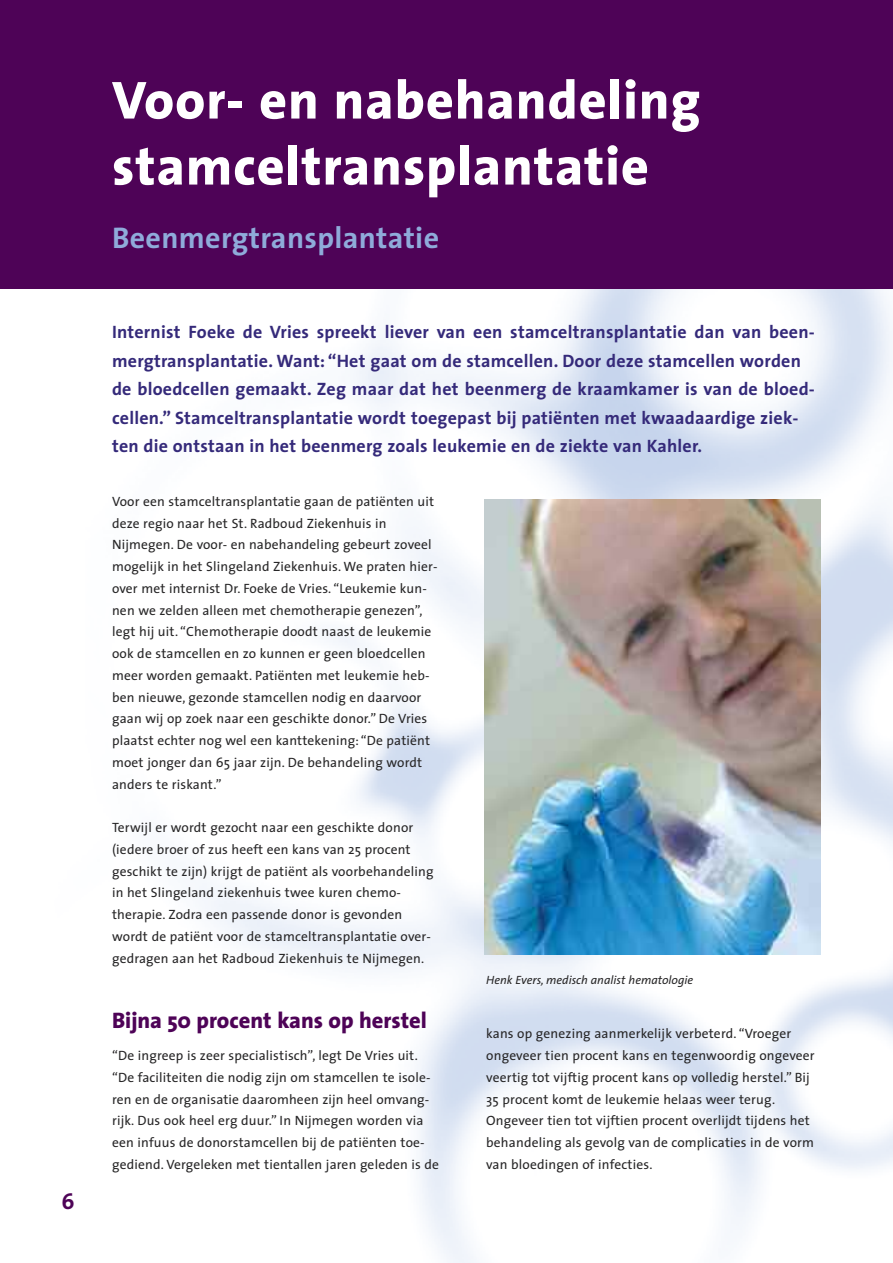
<style>
.page{position:relative;width:893px;height:1263px;background:#fff}
.page>*{position:absolute;margin:0;border:0;box-sizing:border-box;transform-origin:0 0}
.t1{font:800 54px/66px "The Sans";letter-spacing:.02em;color:#fff}
.t2{font:700 30px "The Sans";letter-spacing:.01em;color:#8fabda}
.t3{font:800 22.5px "The Sans";color:#4e0357}
.t4{font:700 22.5px "The Sans";color:#4e0357}
.t5{font:700 18px/28.5px "The Sans";letter-spacing:.01em;color:#352a7a}
.t6{font:13.5px/21.8px "The Sans";letter-spacing:.01em;color:#272627}
.t7{font:italic 12px "The Sans";color:#272627}
</style>
<div class="page">
<img style="left:199px;top:289px;width:694px;height:974px">
<div style="left:0;top:0;width:893px;height:289px;background:#4e0357"></div>
<img style="left:485px;top:500px;width:336px;height:455px">
<h3 class="t4" style="left:61px;top:1193px;width:15px">6</h3>
<h1 class="t1" style="left:112px;top:72px;width:590px">Voor- en nabehandeling stamceltransplantatie</h1>
<h2 class="t2" style="left:112px;top:226px;width:329px">Beenmergtransplantatie</h2>
<p class="t5" style="left:112px;top:319px;width:704px">Internist Foeke de Vries spreekt liever van een stamceltransplantatie dan van been&shy;mergtransplantatie. Want: “Het gaat om de stamcellen. Door deze stamcellen worden de bloedcellen gemaakt. Zeg maar dat het beenmerg de kraamkamer is van de bloed&shy;cellen.” Stamceltransplantatie wordt toegepast bij patiënten met kwaadaardige ziek&shy;ten die ontstaan in het beenmerg zoals leukemie en de ziekte van Kahler.</p>
<p class="t6" style="left:112px;top:492px;width:327px">Voor een stamceltransplantatie gaan de patiënten uit deze regio naar het St. Radboud Ziekenhuis in Nijmegen. De voor- en nabehandeling gebeurt zoveel mogelijk in het Slingeland Ziekenhuis. We praten hier&shy;over met internist Dr. Foeke de Vries. “Leukemie kun&shy;nen we zelden alleen met chemotherapie genezen”, legt hij uit. “Chemotherapie doodt naast de leukemie ook de stamcellen en zo kunnen er geen bloedcellen meer worden gemaakt. Patiënten met leukemie heb&shy;ben nieuwe, gezonde stamcellen nodig en daarvoor gaan wij op zoek naar een geschikte donor.” De Vries plaatst echter nog wel een kanttekening: “De patiënt moet jonger dan 65 jaar zijn. De behandeling wordt anders te riskant.”</p>
<p class="t6" style="left:112px;top:818px;width:323px">Terwijl er wordt gezocht naar een geschikte donor (iedere broer of zus heeft een kans van 25 procent geschikt te zijn) krijgt de patiënt als voorbehandeling in het Slingeland ziekenhuis twee kuren chemo&shy;therapie. Zodra een passende donor is gevonden wordt de patiënt voor de stamceltransplantatie over&shy;gedragen aan het Radboud Ziekenhuis te Nijmegen.</p>
<h3 class="t3" style="left:112px;top:1011px;width:316px">Bijna 50 procent kans op herstel</h3>
<p class="t6" style="left:112px;top:1046px;width:328px">“De ingreep is zeer specialistisch”, legt De Vries uit. “De faciliteiten die nodig zijn om stamcellen te isole&shy;ren en de organisatie daaromheen zijn heel omvang&shy;rijk. Dus ook heel erg duur.” In Nijmegen worden via een infuus de donorstamcellen bij de patiënten toe&shy;gediend. Vergeleken met tientallen jaren geleden is de</p>
<p class="t7" style="left:486px;top:975px;width:209px">Henk Evers, medisch analist hematologie</p>
<p class="t6" style="left:486px;top:1024px;width:330px">kans op genezing aanmerkelijk verbeterd. “Vroeger ongeveer tien procent kans en tegenwoordig ongeveer veertig tot vijftig procent kans op volledig herstel.” Bij 35 procent komt de leukemie helaas weer terug.<br>Ongeveer tien tot vijftien procent overlijdt tijdens het behandeling als gevolg van de complicaties in de vorm van bloedingen of infecties.</p>
</div>
